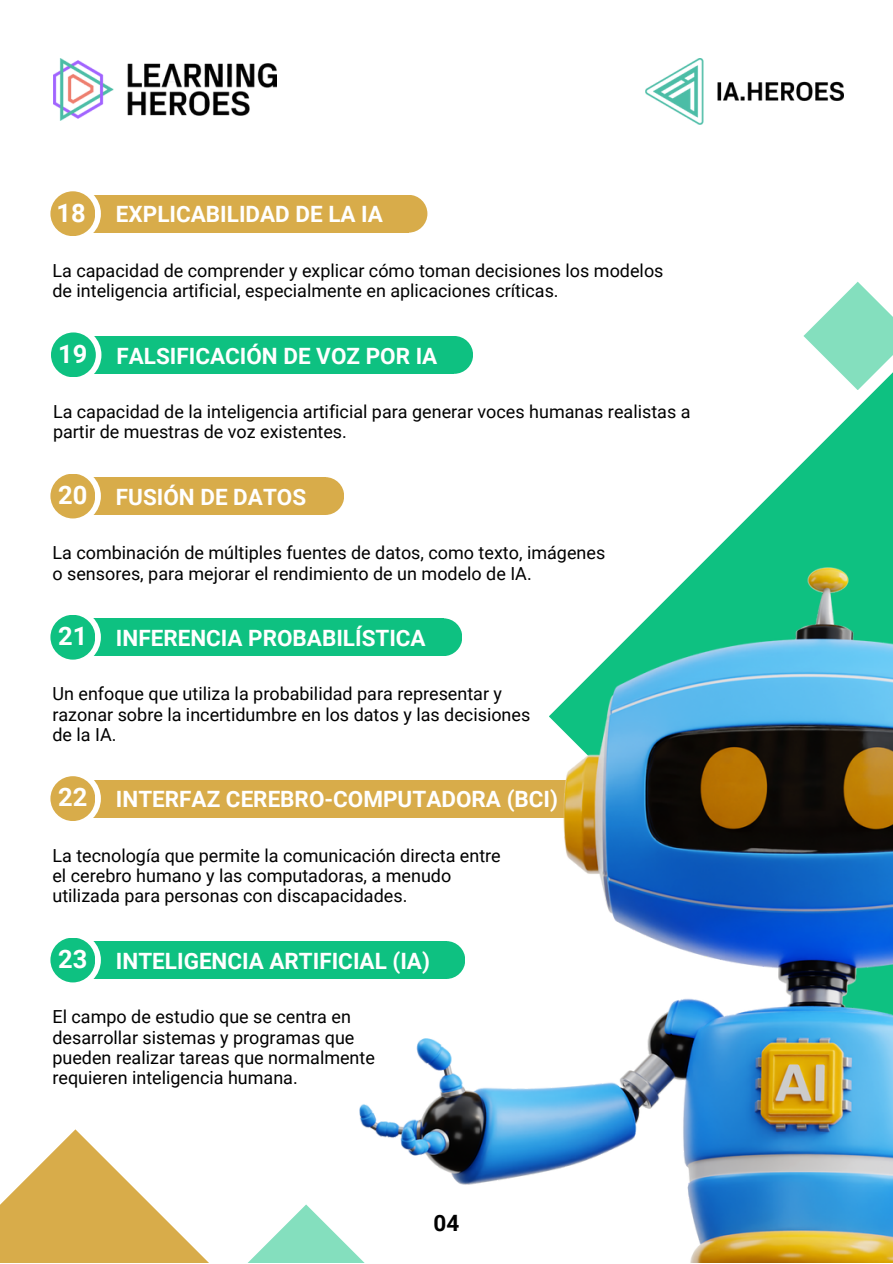
<style>
.page{position:relative;width:893px;height:1264px;background:#fff}
.page>*{position:absolute;margin:0;border:0;box-sizing:border-box;transform-origin:0 0}
.t1{font:700 25.5px "Roboto";color:#fff}
.t2{font:700 22.5px "Roboto";color:#fff}
.t3{font:700 22.5px "Roboto";color:#000}
.t4{font:18px/20.2px "Roboto";color:#000}
</style>
<div class="page">
<img style="left:53px;top:58px;width:224px;height:62px">
<img style="left:645px;top:58px;width:198px;height:67px">
<svg style="left:698px;top:281px;width:194px;height:286px"></svg>
<div style="left:73px;top:336px;width:381px;height:38px;background:#0ec181"></div>
<div style="left:45px;top:327px;width:56px;height:56px;background:#fff;border-radius:50%"></div>
<div style="left:51px;top:332px;width:45px;height:45px;background:#0ec181;border-radius:50%"></div>
<div style="left:435px;top:336px;width:38px;height:38px;background:#0ec181;border-radius:50%"></div>
<div style="left:73px;top:477px;width:252px;height:38px;background:#d8ac4a"></div>
<div style="left:306px;top:477px;width:38px;height:38px;background:#d8ac4a;border-radius:50%"></div>
<div style="left:45px;top:468px;width:56px;height:56px;background:#fff;border-radius:50%"></div>
<div style="left:50px;top:473px;width:45px;height:45px;background:#d8ac4a;border-radius:50%"></div>
<div style="left:73px;top:618px;width:370px;height:38px;background:#0ec181"></div>
<div style="left:45px;top:609px;width:56px;height:56px;background:#fff;border-radius:50%"></div>
<div style="left:50px;top:614px;width:45px;height:45px;background:#0ec181;border-radius:50%"></div>
<div style="left:73px;top:779px;width:540px;height:38px;background:#d8ac4a"></div>
<div style="left:45px;top:770px;width:56px;height:56px;background:#fff;border-radius:50%"></div>
<div style="left:50px;top:776px;width:45px;height:45px;background:#d8ac4a;border-radius:50%"></div>
<div style="left:73px;top:941px;width:373px;height:37px;background:#0ec181"></div>
<div style="left:45px;top:932px;width:56px;height:56px;background:#fff;border-radius:50%"></div>
<div style="left:50px;top:937px;width:45px;height:45px;background:#0ec181;border-radius:50%"></div>
<div style="left:73px;top:195px;width:335px;height:38px;background:#d8ac4a"></div>
<div style="left:389px;top:195px;width:38px;height:38px;background:#d8ac4a;border-radius:50%"></div>
<div style="left:45px;top:186px;width:56px;height:56px;background:#fff;border-radius:50%"></div>
<div style="left:50px;top:191px;width:45px;height:45px;background:#d8ac4a;border-radius:50%"></div>
<img style="left:360px;top:567px;width:532px;height:695px">
<svg style="left:803px;top:282px;width:89px;height:108px"></svg>
<svg style="left:0;top:1129px;width:433px;height:133px"></svg>
<svg style="left:242px;top:1204px;width:128px;height:58px"></svg>
<p class="t1" style="left:56px;top:198px;width:31px">18</p>
<p class="t2" style="left:116px;top:201px;width:268px">EXPLICABILIDAD DE LA IA</p>
<p class="t4" style="left:52px;top:261px;width:612px">La capacidad de comprender y explicar cómo toman decisiones los modelos de inteligencia artificial, especialmente en aplicaciones críticas.</p>
<p class="t1" style="left:58px;top:339px;width:31px">19</p>
<p class="t2" style="left:116px;top:342px;width:322px">FALSIFICACIÓN DE VOZ POR IA</p>
<p class="t4" style="left:53px;top:402px;width:639px">La capacidad de la inteligencia artificial para generar voces humanas realistas a partir de muestras de voz existentes.</p>
<p class="t1" style="left:58px;top:480px;width:31px">20</p>
<p class="t2" style="left:116px;top:484px;width:192px">FUSIÓN DE DATOS</p>
<p class="t4" style="left:52px;top:543px;width:554px">La combinación de múltiples fuentes de datos, como texto, imágenes o sensores, para mejorar el rendimiento de un modelo de IA.</p>
<p class="t1" style="left:58px;top:621px;width:31px">21</p>
<p class="t2" style="left:116px;top:625px;width:311px">INFERENCIA PROBABILÍSTICA</p>
<p class="t4" style="left:52px;top:684px;width:479px">Un enfoque que utiliza la probabilidad para representar y razonar sobre la incertidumbre en los datos y las decisiones de la IA.</p>
<p class="t1" style="left:58px;top:782px;width:31px">22</p>
<p class="t2" style="left:116px;top:786px;width:443px">INTERFAZ CEREBRO-COMPUTADORA (BCI)</p>
<p class="t4" style="left:52px;top:845px;width:450px">La tecnología que permite la comunicación directa entre el cerebro humano y las computadoras, a menudo utilizada para personas con discapacidades.</p>
<p class="t1" style="left:58px;top:944px;width:31px">23</p>
<p class="t2" style="left:116px;top:947px;width:315px">INTELIGENCIA ARTIFICIAL (IA)</p>
<p class="t4" style="left:52px;top:1007px;width:324px">El campo de estudio que se centra en desarrollar sistemas y programas que pueden realizar tareas que normalmente requieren inteligencia humana.</p>
<p class="t3" style="left:433px;top:1209px;width:27px">04</p>
</div>
